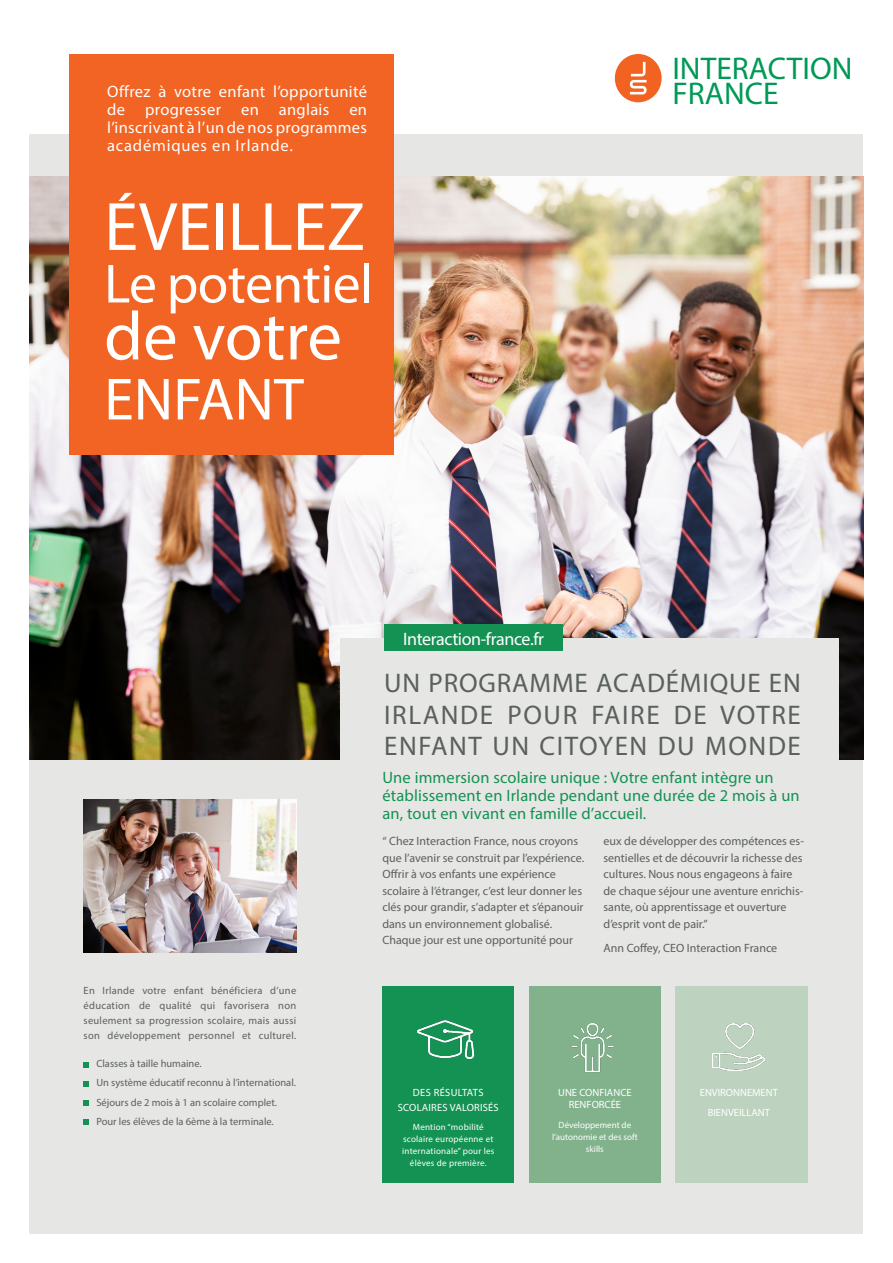
<style>
.page{position:relative;width:893px;height:1263px;background:#fff}
.page>*{position:absolute;margin:0;border:0;box-sizing:border-box;transform-origin:0 0}
.Header_Bebas_60_White{font:69px "Myriad Pro";color:#fff}
.Header_Bebas_60_White-2{font:60px "Myriad Pro";color:#fff}
.Header_Bebas_60_White-3{font:55.5px "Myriad Pro";letter-spacing:-.01em;color:#fff}
.t1{font:31.5px "Myriad Pro";color:#009956}
.Content_Titillium_18_Gray{font:27px/31.5px "Myriad Pro";letter-spacing:.06em;color:#5a605e;text-align:justify}
.Small_Header_12_C_White{font:18px "Myriad Pro";letter-spacing:-.02em;color:#fff}
.Content_Source_Sans_8_Blue{font:16.5px/18px "Myriad Pro";letter-spacing:.01em;color:#149253}
.Content_Titillium_9_SBold_White{font:16.5px/18px "Myriad Pro";letter-spacing:.02em;color:#fff}
.Content_Titillium_9_SBold_White-2{font:16.5px "Myriad Pro";letter-spacing:.05em;color:#fff}
.Content_Source_Sans_8_Blue-2{font:12px/16.5px "Myriad Pro";color:#5a605e}
.Content_Source_Sans_7_Gray{font:10.5px/15px "Myriad Pro";letter-spacing:.025em;color:#5a605e;text-align:justify}
.Content_Source_Sans_7_Gray_2{font:10.5px "Myriad Pro";color:#5a605e}
.Content_Source_Sans_6_White_C{font:10.5px/12px "Myriad Pro";color:#fff;text-align:center}
.Content_Source_Sans_6_White_C-2{font:10.5px "Myriad Pro";letter-spacing:.02em;color:#fff}
.Content_Source_Sans_6_White_C-3{font:10.5px "Myriad Pro";letter-spacing:.03em;color:#fff}
.Content_Source_Sans_6_White_C-4{font:9px/12px "Myriad Pro";letter-spacing:.025em;color:#fff;text-align:center}
.Content_Source_Sans_6_White_C-5{font:9px/12px "Myriad Pro";color:#fff;text-align:center}
</style>
<div class="page">
<div style="left:30px;top:134px;width:833px;height:1099px;background:#e6e6e4"></div>
<img style="left:30px;top:176px;width:833px;height:583px">
<img style="left:84px;top:799px;width:212px;height:154px">
<div style="left:340px;top:638px;width:499px;height:132px;background:#e6e6e4"></div>
<div style="left:69px;top:54px;width:325px;height:400px;background:#f26423"></div>
<div style="left:529px;top:986px;width:132px;height:197px;background:#81b28c"></div>
<div style="left:382px;top:986px;width:132px;height:197px;background:#149253"></div>
<div style="left:675px;top:986px;width:133px;height:197px;background:#bdd3bf"></div>
<svg style="left:84px;top:1062px;width:5px;height:5px"></svg>
<svg style="left:84px;top:1081px;width:5px;height:5px"></svg>
<svg style="left:84px;top:1100px;width:5px;height:6px"></svg>
<svg style="left:84px;top:1120px;width:5px;height:5px"></svg>
<div style="left:384px;top:624px;width:179px;height:27px;background:#149253"></div>
<svg style="left:615px;top:54px;width:47px;height:48px"></svg>
<img style="left:416px;top:1020px;width:59px;height:39px">
<img style="left:571px;top:1022px;width:43px;height:51px">
<img style="left:713px;top:1024px;width:51px;height:46px">
<p class="Content_Titillium_9_SBold_White" style="left:107px;top:82px;width:261px">Offrez à votre enfant l’opportunité</p>
<p class="Content_Titillium_9_SBold_White" style="left:107px;top:100px;width:261px">de progresser en anglais en l’inscrivant à l’un de nos programmes</p>
<p class="Content_Titillium_9_SBold_White-2" style="left:107px;top:136px;width:187px">académiques en Irlande.</p>
<p class="Header_Bebas_60_White" style="left:104px;top:184px;width:262px">ÉVEILLEZ</p>
<p class="Header_Bebas_60_White-3" style="left:104px;top:250px;width:270px">Le potentiel</p>
<p class="Header_Bebas_60_White" style="left:104px;top:294px;width:239px">de votre</p>
<p class="Header_Bebas_60_White-2" style="left:104px;top:362px;width:201px">ENFANT</p>
<p class="t1" style="left:672px;top:49px;width:182px">INTERACTION</p>
<p class="t1" style="left:672px;top:74px;width:108px">FRANCE</p>
<p class="Content_Source_Sans_7_Gray" style="left:84px;top:983px;width:214px">En Irlande votre enfant bénéficiera d’une éducation de qualité qui favorisera non seulement sa progression scolaire, mais aussi son développement personnel et culturel.</p>
<p class="Content_Source_Sans_7_Gray_2" style="left:96px;top:1057px;width:107px">Classes à taille humaine.</p>
<p class="Content_Source_Sans_7_Gray_2" style="left:96px;top:1076px;width:201px">Un système éducatif reconnu à l’international.</p>
<p class="Content_Source_Sans_7_Gray_2" style="left:96px;top:1096px;width:182px">Séjours de 2 mois à 1 an scolaire complet.</p>
<p class="Content_Source_Sans_7_Gray_2" style="left:96px;top:1115px;width:179px">Pour les élèves de la 6ème à la terminale.</p>
<p class="Small_Header_12_C_White" style="left:403px;top:628px;width:142px">Interaction-france.fr</p>
<p class="Content_Titillium_18_Gray" style="left:384px;top:667px;width:418px">UN PROGRAMME ACADÉMIQUE EN IRLANDE POUR FAIRE DE VOTRE ENFANT UN CITOYEN DU MONDE</p>
<p class="Content_Source_Sans_8_Blue" style="left:382px;top:768px;width:419px">Une immersion scolaire unique : Votre enfant intègre un établissement en Irlande pendant une durée de 2 mois à un an, tout en vivant en famille d’accueil.</p>
<p class="Content_Source_Sans_8_Blue-2" style="left:382px;top:833px;width:203px">“ Chez Interaction France, nous croyons que l’avenir se construit par l’expérience.<br>Offrir à vos enfants une expérience scolaire à l’étranger, c’est leur donner les clés pour grandir, s’adapter et s’épanouir dans un environnement globalisé.<br>Chaque jour est une opportunité pour</p>
<p class="Content_Source_Sans_8_Blue-2" style="left:603px;top:833px;width:202px">eux de développer des compétences es&shy;sentielles et de découvrir la richesse des cultures. Nous nous engageons à faire de chaque séjour une aventure enrichis&shy;sante, où apprentissage et ouverture d’esprit vont de pair.”</p>
<p class="Content_Source_Sans_8_Blue-2" style="left:603px;top:940px;width:175px">Ann Coffey, CEO Interaction France</p>
<p class="Content_Source_Sans_6_White_C-3" style="left:413px;top:1086px;width:72px">DES RÉSULTATS</p>
<p class="Content_Source_Sans_6_White_C-2" style="left:398px;top:1101px;width:102px">SCOLAIRES VALORISÉS</p>
<p class="Content_Source_Sans_6_White_C-4" style="left:402px;top:1121px;width:94px">Mention “mobilité scolaire européenne et internationale” pour les élèves de première.</p>
<p class="Content_Source_Sans_6_White_C" style="left:558px;top:1087px;width:75px">UNE CONFIANCE<br>RENFORCÉE</p>
<p class="Content_Source_Sans_6_White_C-5" style="left:552px;top:1118px;width:87px">Développement de l’autonomie et des soft skills</p>
<p class="Content_Source_Sans_6_White_C" style="left:700px;top:1087px;width:80px">ENVIRONNEMENT</p>
<p class="Content_Source_Sans_6_White_C" style="left:708px;top:1106px;width:64px">BIENVEILLANT</p>
</div>
